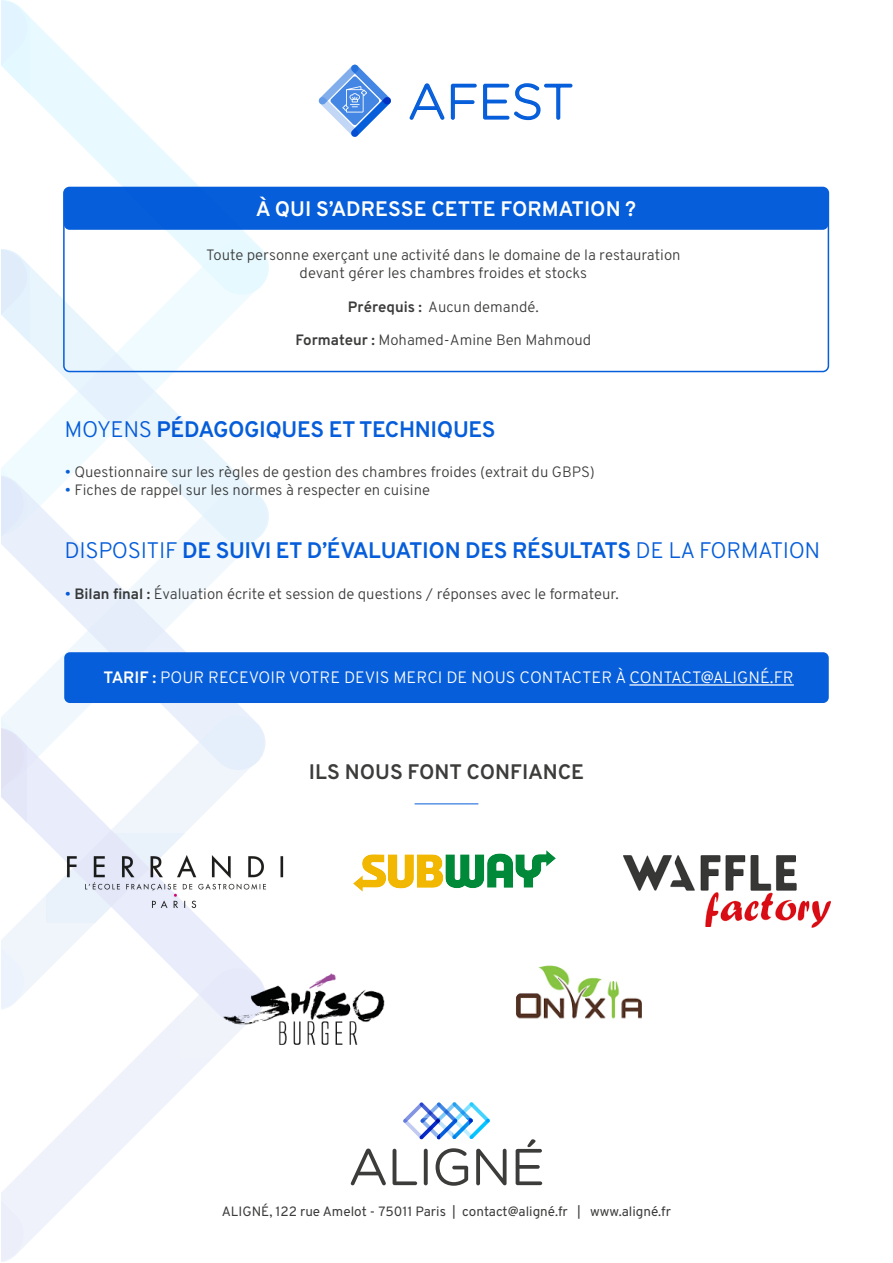
<style>
.page{position:relative;width:893px;height:1263px;background:#fff}
.page>*{position:absolute;margin:0;border:0;box-sizing:border-box;transform-origin:0 0}
.t1{font:300 49.2px "Gotham Rounded";color:#065eda}
.t2{font:700 22.5px "Overpass";letter-spacing:-.015em;color:#065eda}
.t3{font:700 21px "Overpass";color:#fff}
.t4{font:700 21px "Overpass";color:#3c3c3b}
.t5{font:300 16.5px "Overpass";color:#fff}
.t6{font:300 15px/18px "Overpass";color:#3c3c3b;text-align:center}
.t7{font:13.5px "Overpass";color:#3c3c3b}
.s1{font-weight:700}
.s2{font-weight:300}
.s3{color:#065eda}
</style>
<div class="page">
<div style="left:64px;top:187px;width:764px;height:43px;background:#065eda;border-radius:6px"></div>
<svg style="left:2px;top:0;width:267px;height:276px"></svg>
<svg style="left:27px;top:240px;width:240px;height:288px"></svg>
<svg style="left:27px;top:475px;width:239px;height:240px"></svg>
<svg style="left:27px;top:715px;width:234px;height:13px"></svg>
<svg style="left:27px;top:728px;width:239px;height:240px"></svg>
<svg style="left:27px;top:968px;width:186px;height:275px"></svg>
<svg style="left:2px;top:1px;width:25px;height:1260px"></svg>
<svg style="left:351px;top:1148px;width:35px;height:37px"></svg>
<svg style="left:393px;top:1149px;width:24px;height:36px"></svg>
<svg style="left:424px;top:1149px;width:4px;height:36px"></svg>
<svg style="left:436px;top:1148px;width:32px;height:38px"></svg>
<svg style="left:476px;top:1149px;width:31px;height:36px"></svg>
<svg style="left:516px;top:1139px;width:26px;height:46px"></svg>
<svg style="left:403px;top:1102px;width:87px;height:37px"></svg>
<img style="left:46px;top:833px;width:238px;height:89px">
<img style="left:353px;top:851px;width:203px;height:40px">
<img style="left:623px;top:855px;width:208px;height:72px">
<img style="left:180px;top:963px;width:205px;height:94px">
<img style="left:516px;top:965px;width:126px;height:54px">
<hr style="left:415px;top:803px;width:63px;height:1px;background:#065eda">
<div style="left:63px;top:187px;width:766px;height:185px;border:2px solid #065eda;border-radius:6px"></div>
<div style="left:64px;top:652px;width:765px;height:51px;background:#065eda;border-radius:6px"></div>
<hr style="left:629px;top:684px;width:165px;height:2px;background:#fff">
<svg style="left:319px;top:65px;width:72px;height:72px"></svg>
<svg style="left:409px;top:83px;width:164px;height:38px"></svg>
<h1 class="t1" style="left:408px;top:69px;width:168px">AFEST</h1>
<h3 class="t3" style="left:256px;top:196px;width:382px">À QUI S’ADRESSE CETTE FORMATION ?</h3>
<p class="t6" style="left:206px;top:246px;width:476px">Toute personne exerçant une activité dans le domaine de la restauration devant gérer les chambres froides et stocks</p>
<p class="t6" style="left:348px;top:298px;width:192px"><span class="s1">Prérequis :</span> Aucun demandé.</p>
<p class="t6" style="left:295px;top:331px;width:298px"><span class="s1">Formateur :</span> Mohamed-Amine Ben Mahmoud</p>
<h2 class="t2" style="left:65px;top:415px;width:432px"><span class="s2">MOYENS</span> PÉDAGOGIQUES ET TECHNIQUES</h2>
<p class="t6" style="left:65px;top:463px;width:532px"><span class="s3">•</span> Questionnaire sur les règles de gestion des chambres froides (extrait du GBPS)</p>
<p class="t6" style="left:65px;top:481px;width:367px"><span class="s3">•</span> Fiches de rappel sur les normes à respecter en cuisine</p>
<h2 class="t2" style="left:65px;top:537px;width:757px"><span class="s2">DISPOSITIF</span> DE SUIVI ET D’ÉVALUATION DES RÉSULTATS <span class="s2">DE LA FORMATION</span></h2>
<p class="t6" style="left:65px;top:584px;width:555px"><span class="s3">•</span> <span class="s1">Bilan final :</span> Évaluation écrite et session de questions / réponses avec le formateur.</p>
<p class="t5" style="left:103px;top:668px;width:692px"><span class="s1">TARIF :</span> POUR RECEVOIR VOTRE DEVIS MERCI DE NOUS CONTACTER À CONTACT@ALIGNÉ.FR</p>
<h3 class="t4" style="left:309px;top:759px;width:277px">ILS NOUS FONT CONFIANCE</h3>
<p class="t7" style="left:222px;top:1203px;width:451px">ALIGNÉ, 122 rue Amelot - 75011 Paris | contact@aligné.fr | www.aligné.fr</p>
</div>
